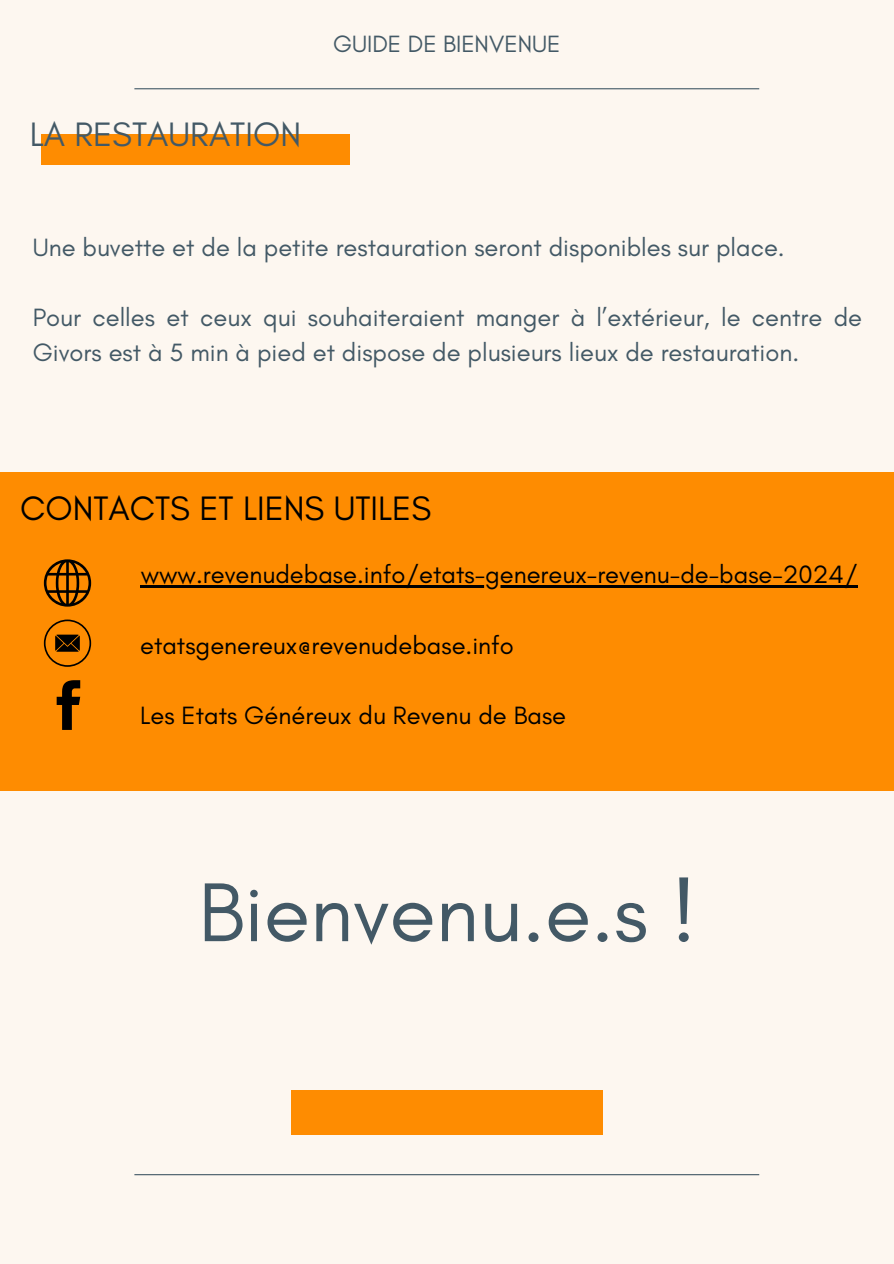
<style>
.page{position:relative;width:894px;height:1264px;background:#fff}
.page>*{position:absolute;margin:0;border:0;box-sizing:border-box;transform-origin:0 0}
.t1{font:84.9px "Glacial Indifference";color:#435966}
.t2{font:34.5px "Glacial Indifference";color:#000}
.t3{font:34.5px "Glacial Indifference";color:#435966}
.t4{font:25.5px/34.8px "Glacial Indifference";color:#435966}
.t5{font:25.5px "Glacial Indifference";color:#000}
.t6{font:24px "Glacial Indifference";color:#435966}
</style>
<div class="page">
<div style="left:0;top:0;width:893px;height:1263px;background:#fdf7f0"></div>
<hr style="left:134px;top:88px;width:625px;height:1px;background:#435966">
<hr style="left:134px;top:1174px;width:625px;height:1px;background:#435966">
<div style="left:292px;top:1089px;width:311px;height:45px;background:#fe8c01"></div>
<div style="left:0;top:472px;width:893px;height:319px;background:#fe8c01"></div>
<div style="left:41px;top:134px;width:309px;height:31px;background:#fe8c01"></div>
<svg style="left:44px;top:559px;width:47px;height:47px"></svg>
<svg style="left:44px;top:619px;width:47px;height:47px"></svg>
<svg style="left:57px;top:680px;width:23px;height:49px"></svg>
<hr style="left:141px;top:585px;width:716px;height:2px;background:#000">
<p class="t3" style="left:30px;top:113px;width:273px">LA RESTAURATION</p>
<h3 class="t6" style="left:333px;top:29px;width:229px">GUIDE DE BIENVENUE</h3>
<p class="t4" style="left:33px;top:230px;width:753px">Une buvette et de la petite restauration seront disponibles sur place.</p>
<h2 class="t4" style="left:33px;top:299px;width:830px">Pour celles et ceux qui souhaiteraient manger à l’extérieur, le centre de<br>Givors est à 5 min à pied et dispose de plusieurs lieux de restauration.</h2>
<p class="t2" style="left:20px;top:487px;width:412px">CONTACTS ET LIENS UTILES</p>
<p class="t5" style="left:141px;top:558px;width:718px">www.revenudebase.info/etats-genereux-revenu-de-base-2024/</p>
<p class="t5" style="left:140px;top:630px;width:375px">etatsgenereux@revenudebase.info</p>
<p class="t5" style="left:140px;top:699px;width:427px">Les Etats Généreux du Revenu de Base</p>
<h2 class="t1" style="left:198px;top:860px;width:499px">Bienvenu.e.s !</h2>
</div>
